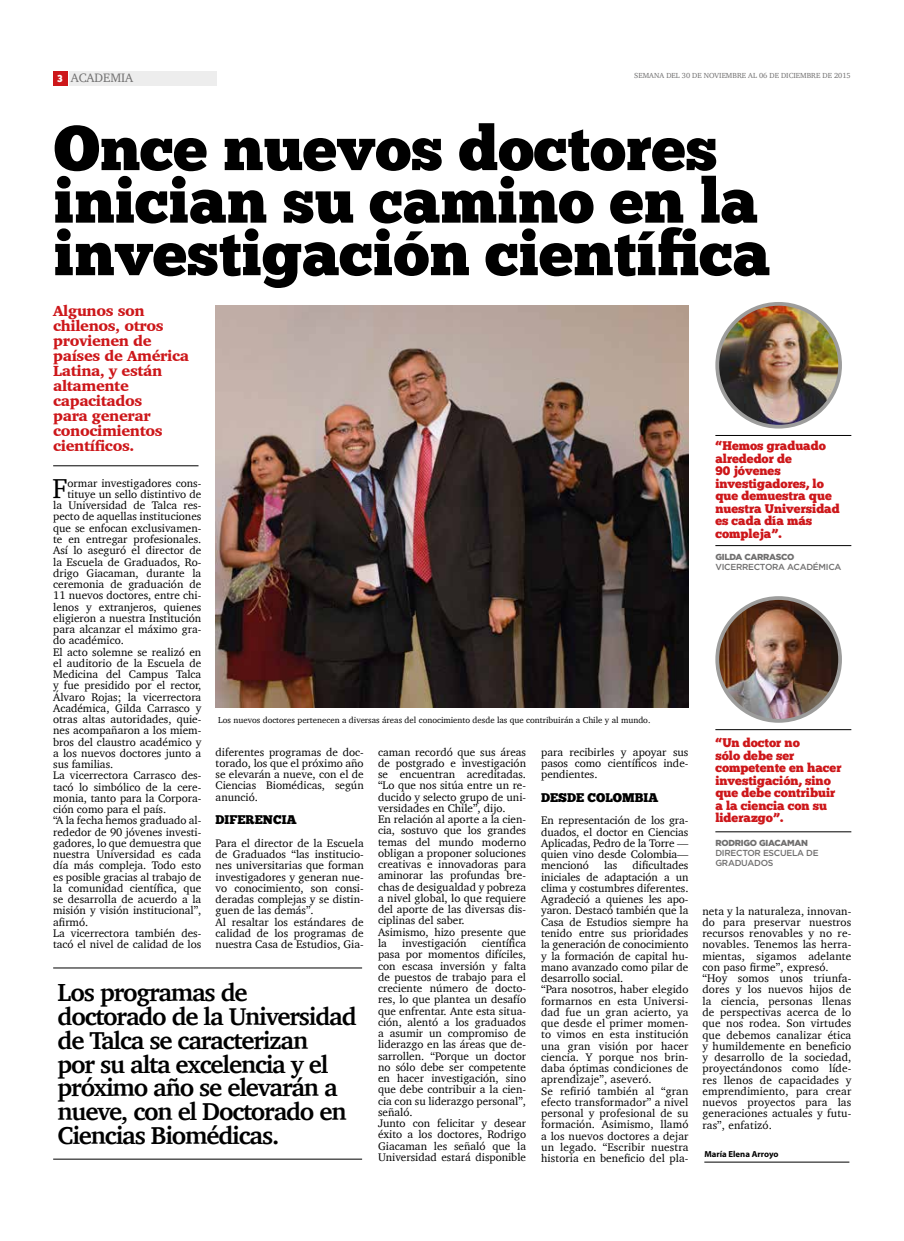
<style>
.page{position:relative;width:904px;height:1241px;background:#fff}
.page>*{position:absolute;margin:0;border:0;box-sizing:border-box;transform-origin:0 0}
.t1{font:62.5px/52.5px "Chunk Five Ex";color:#000}
.t2{font:28px "Charter";color:#000}
.t3{font:700 25px/23.8px "Charter";letter-spacing:-.045em;color:#000}
.t4{font:900 15px/15px "Charter";letter-spacing:-.025em;color:#cd171a}
.t5{font:12.5px/12.5px "Chunk Five Ex";color:#cd171a}
.t6{font:12.5px "Chunk Five Ex";color:#000}
.t7{font:12.5px "Charter";color:#706f6f}
.t8{font:11.25px/11.2px "Charter";color:#000}
.t9{font:8.75px "Charter";color:#000}
.t10{font:500 8.75px/10px "Gotham";letter-spacing:-.03em;color:#706f6f}
.t11{font:900 8.75px "Gotham";letter-spacing:-.03em;color:#706f6f}
.t12{font:700 8.75px "Myriad Pro";color:#000}
.t13{font:7.5px "Charter";color:#706f6f}
.s1{font-family:"Chunk Five Ex";font-size:10px;color:#fff}
</style>
<div class="page">
<hr style="left:704px;top:1161px;width:145px;height:1px;background:#000">
<div style="left:53px;top:71px;width:15px;height:15px;background:#cd171a"></div>
<div style="left:69px;top:71px;width:147px;height:15px;background:#ededed"></div>
<hr style="left:53px;top:465px;width:145px;height:1px;background:#000">
<hr style="left:53px;top:1158px;width:309px;height:1px;background:#000">
<hr style="left:53px;top:967px;width:309px;height:1px;background:#000">
<hr style="left:715px;top:435px;width:136px;height:1px;background:#000">
<hr style="left:715px;top:729px;width:136px;height:1px;background:#000">
<hr style="left:715px;top:545px;width:136px;height:1px;background:#000">
<hr style="left:715px;top:831px;width:136px;height:1px;background:#000">
<img style="left:717px;top:304px;width:123px;height:122px;border-radius:61px">
<div style="left:715px;top:302px;width:127px;height:126px;border:4px solid #9d9d9c;border-radius:50%"></div>
<img style="left:717px;top:598px;width:123px;height:122px;border-radius:61px">
<div style="left:715px;top:596px;width:127px;height:126px;border:4px solid #9d9d9c;border-radius:50%"></div>
<img style="left:215px;top:305px;width:474px;height:403px">
<p class="t7" style="left:57px;top:67px;width:78px"><span class="s1">3</span> ACADEMIA</p>
<p class="t13" style="left:634px;top:69px;width:218px">SEMANA DEL 30 DE NOVIEMBRE AL 06 DE DICIEMBRE DE 2015</p>
<h1 class="t1" style="left:54px;top:121px;width:718px">Once nuevos doctores inician su camino en la investigación científica</h1>
<h3 class="t4" style="left:53px;top:303px;width:137px">Algunos son chilenos, otros provienen de países de América<br>Latina, y están altamente capacitados<br>para generar conocimientos científicos.</h3>
<h2 class="t2" style="left:52px;top:464px;width:17px">F</h2>
<p class="t8" style="left:68px;top:477px;width:135px">ormar investigadores cons-</p>
<p class="t5" style="left:715px;top:439px;width:126px">“Hemos graduado alrededor de<br>90 jóvenes investigadores, lo que demuestra que nuestra Universidad es cada día más compleja”.</p>
<p class="t8" style="left:68px;top:488px;width:135px">tituye un sello distintivo de</p>
<p class="t8" style="left:53px;top:499px;width:150px">la Universidad de Talca res-</p>
<p class="t8" style="left:53px;top:511px;width:150px">pecto de aquellas instituciones</p>
<p class="t8" style="left:53px;top:522px;width:150px">que se enfocan exclusivamen-</p>
<p class="t8" style="left:53px;top:533px;width:150px">te en entregar profesionales.</p>
<p class="t8" style="left:53px;top:544px;width:150px">Así lo aseguró el director de</p>
<p class="t8" style="left:53px;top:556px;width:150px">la Escuela de Graduados, Ro-</p>
<p class="t8" style="left:53px;top:567px;width:150px">drigo Giacaman, durante la</p>
<p class="t8" style="left:53px;top:578px;width:150px">ceremonia de graduación de</p>
<p class="t8" style="left:53px;top:589px;width:150px">11 nuevos doctores, entre chi-</p>
<p class="t8" style="left:53px;top:601px;width:150px">lenos y extranjeros, quienes</p>
<p class="t8" style="left:53px;top:612px;width:150px">eligieron a nuestra Institución</p>
<p class="t8" style="left:53px;top:623px;width:150px">para alcanzar el máximo gra-</p>
<p class="t8" style="left:53px;top:634px;width:72px">do académico.</p>
<p class="t8" style="left:53px;top:646px;width:150px">El acto solemne se realizó en</p>
<p class="t8" style="left:53px;top:657px;width:150px">el auditorio de la Escuela de</p>
<p class="t8" style="left:53px;top:668px;width:150px">Medicina del Campus Talca</p>
<p class="t8" style="left:53px;top:679px;width:150px">y fue presidido por el rector,</p>
<p class="t8" style="left:53px;top:691px;width:150px">Álvaro Rojas; la vicerrectora</p>
<p class="t8" style="left:53px;top:702px;width:150px">Académica, Gilda Carrasco y</p>
<p class="t8" style="left:53px;top:713px;width:150px">otras altas autoridades, quie-</p>
<p class="t8" style="left:53px;top:724px;width:150px">nes acompañaron a los miem-</p>
<p class="t8" style="left:53px;top:736px;width:150px">bros del claustro académico y</p>
<p class="t8" style="left:53px;top:747px;width:150px">a los nuevos doctores junto a</p>
<p class="t8" style="left:53px;top:758px;width:62px">sus familias.</p>
<p class="t8" style="left:53px;top:769px;width:150px">La vicerrectora Carrasco des-</p>
<p class="t8" style="left:53px;top:781px;width:150px">tacó lo simbólico de la cere-</p>
<p class="t8" style="left:53px;top:792px;width:150px">monia, tanto para la Corpora-</p>
<p class="t8" style="left:53px;top:803px;width:115px">ción como para el país.</p>
<p class="t8" style="left:53px;top:814px;width:150px">“A la fecha hemos graduado al-</p>
<p class="t8" style="left:53px;top:826px;width:150px">rededor de 90 jóvenes investi-</p>
<p class="t8" style="left:53px;top:837px;width:150px">gadores, lo que demuestra que</p>
<p class="t8" style="left:53px;top:848px;width:150px">nuestra Universidad es cada</p>
<p class="t8" style="left:53px;top:859px;width:150px">día más compleja. Todo esto</p>
<p class="t8" style="left:53px;top:871px;width:150px">es posible gracias al trabajo de</p>
<p class="t8" style="left:53px;top:882px;width:150px">la comunidad científica, que</p>
<p class="t8" style="left:53px;top:893px;width:150px">se desarrolla de acuerdo a la</p>
<p class="t8" style="left:53px;top:904px;width:150px">misión y visión institucional”,</p>
<p class="t8" style="left:53px;top:916px;width:37px">afirmó.</p>
<p class="t8" style="left:53px;top:927px;width:150px">La vicerrectora también des-</p>
<p class="t8" style="left:53px;top:938px;width:150px">tacó el nivel de calidad de los</p>
<p class="t11" style="left:715px;top:551px;width:81px">GILDA CARRASCO</p>
<p class="t10" style="left:715px;top:561px;width:128px">VICERRECTORA ACADÉMICA</p>
<p class="t9" style="left:218px;top:712px;width:433px">Los nuevos doctores pertenecen a diversas áreas del conocimiento desde las que contribuirán a Chile y al mundo.</p>
<p class="t5" style="left:715px;top:736px;width:128px">“Un doctor no<br>sólo debe ser competente en hacer investigación, sino que debe contribuir a la ciencia con su liderazgo”.</p>
<p class="t8" style="left:216px;top:746px;width:150px;text-align:justify">diferentes programas de doc&shy;torado, los que el próximo año se elevarán a nueve, con el de Ciencias Biomédicas, según anunció.</p>
<p class="t6" style="left:216px;top:810px;width:83px">DIFERENCIA</p>
<p class="t8" style="left:216px;top:837px;width:150px">Para el director de la Escuela de Graduados “las institucio&shy;nes universitarias que forman investigadores y generan nue&shy;vo conocimiento, son consi&shy;deradas complejas y se distin&shy;guen de las demás”.<br>Al resaltar los estándares de calidad de los programas de nuestra Casa de Estudios, Gia-</p>
<p class="t8" style="left:378px;top:746px;width:149px">caman recordó que sus áreas de postgrado e investigación se encuentran acreditadas. “Lo que nos sitúa entre un re&shy;ducido y selecto grupo de uni&shy;versidades en Chile”, dijo.<br>En relación al aporte a la cien&shy;cia, sostuvo que los grandes temas del mundo moderno obligan a proponer soluciones creativas e innovadoras para aminorar las profundas bre&shy;chas de desigualdad y pobreza a nivel global, lo que requiere del aporte de las diversas dis&shy;ciplinas del saber.<br>Asimismo, hizo presente que la</p>
<p class="t8" style="left:541px;top:746px;width:149px;text-align:justify">para recibirles y apoyar sus pasos como científicos inde&shy;pendientes.</p>
<p class="t6" style="left:541px;top:788px;width:119px">DESDE COLOMBIA</p>
<p class="t8" style="left:541px;top:814px;width:149px;text-align:justify">En representación de los gra&shy;duados, el doctor en Ciencias Aplicadas, Pedro de la Torre — quien vino desde Colombia— mencionó</p>
<p class="t11" style="left:715px;top:837px;width:94px">RODRIGO GIACAMAN</p>
<p class="t10" style="left:715px;top:847px;width:105px">DIRECTOR ESCUELA DE<br>GRADUADOS</p>
<p class="t8" style="left:541px;top:859px;width:149px;text-indent:91px">dificultades iniciales de adaptación a un clima y costumbres diferentes.<br>Agradeció a quienes les apo&shy;yaron. Destacó también que la<br>Casa de Estudios siempre ha tenido entre sus prioridades la generación de conocimiento y la formación de capital hu&shy;mano avanzado como pilar de desarrollo social.<br>“Para nosotros, haber elegido formarnos en esta Universi&shy;dad fue un gran acierto, ya que desde el primer momen&shy;to vimos en esta institución una gran visión por hacer ciencia. Y porque nos brin&shy;daba óptimas condiciones de aprendizaje”, aseveró.<br>Se refirió también al “gran efecto transformador” a nivel personal y profesional de su formación. Asimismo, llamó a los nuevos doctores a dejar un legado. “Escribir nuestra historia en beneficio del pla-</p>
<p class="t8" style="left:604px;top:859px;width:15px">las</p>
<p class="t8" style="left:702px;top:904px;width:150px">neta y la naturaleza, innovan&shy;do para preservar nuestros recursos renovables y no re&shy;novables. Tenemos las herra&shy;mientas, sigamos adelante con paso firme”, expresó. “Hoy somos unos triunfa&shy;dores y los nuevos hijos de la ciencia, personas llenas de perspectivas acerca de lo que nos rodea. Son virtudes que debemos canalizar ética y humildemente en beneficio y desarrollo de la sociedad, proyectándonos como líde&shy;res llenos de capacidades y emprendimiento, para crear nuevos proyectos para las generaciones actuales y futu&shy;ras”, enfatizó.</p>
<p class="t8" style="left:378px;top:937px;width:149px;text-indent:104px">científica pasa por momentos difíciles, con escasa inversión y falta de puestos de trabajo para el creciente número de docto&shy;res, lo que plantea un desafío que enfrentar. Ante esta situa&shy;ción, alentó a los graduados a asumir un compromiso de liderazgo en las áreas que de&shy;sarrollen. “Porque un doctor no sólo debe ser competente en hacer investigación, sino que debe contribuir a la cien&shy;cia con su liderazgo personal”, señaló.<br>Junto con felicitar y desear éxito a los doctores, Rodrigo<br>Giacaman les señaló que la<br>Universidad estará disponible</p>
<p class="t8" style="left:402px;top:937px;width:66px">investigación</p>
<h3 class="t3" style="left:58px;top:980px;width:300px">Los programas de doctorado de la Universidad de Talca se caracterizan<br>por su alta excelencia y el próximo año se elevarán a nueve, con el Doctorado en<br>Ciencias Biomédicas.</h3>
<p class="t12" style="left:704px;top:1147px;width:76px">María Elena Arroyo</p>
</div>
